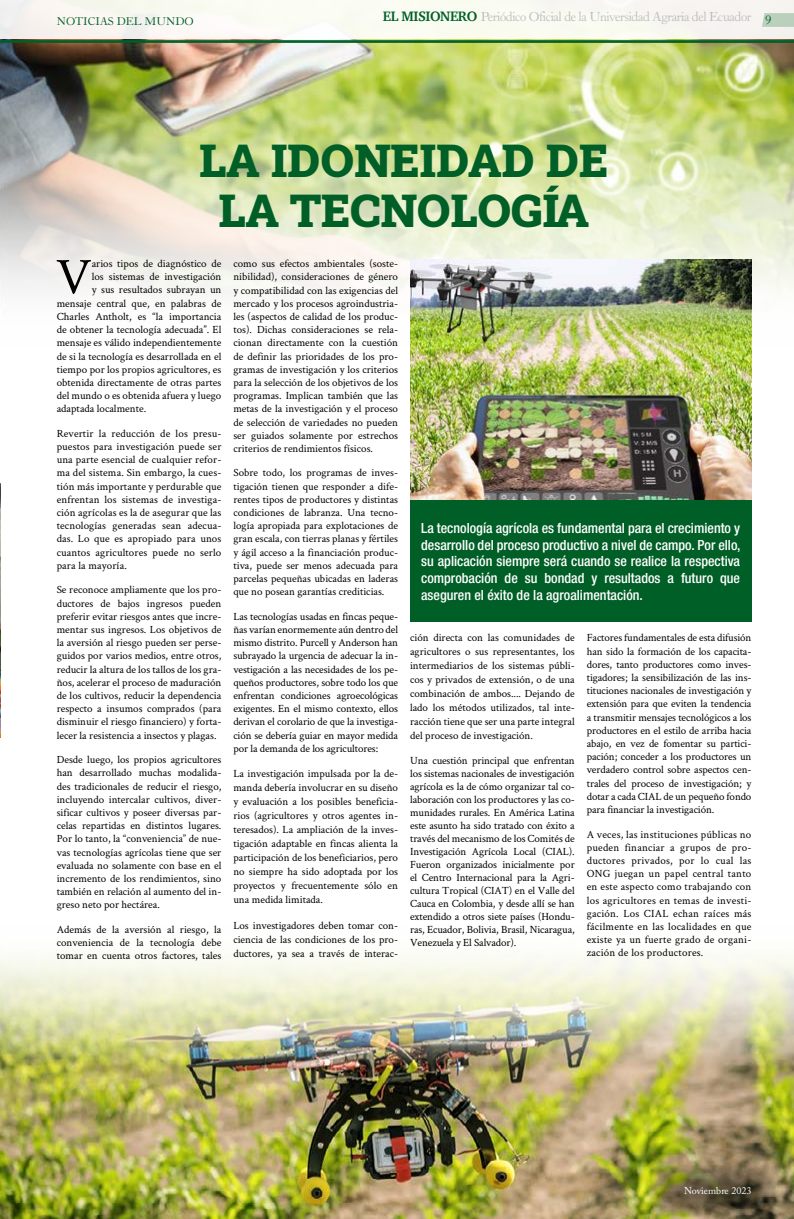
<style>
.page{position:relative;width:794px;height:1219px;background:#fff}
.page>*{position:absolute;margin:0;border:0;box-sizing:border-box;transform-origin:0 0}
.t1{font:51.8px "Crimson Text";color:#000}
.t2{font:900 46px/50px "Roboto Slab";color:#005f27;text-align:center}
.t3{font:500 condensed 14px/16.8px "Helvetica Neue LT Com";color:#fff;text-align:justify}
.t4{font:14px "Caslon Old Face BT";letter-spacing:-.03em;color:#bcbcbc}
.t5{font:12px "Caslon Old Face BT";color:#005f27}
.t6{font:11px/13.2px "Crimson Text";color:#000;text-align:justify}
.t7{font:10px "Adobe Caslon Pro";color:#fff}
.s1{font-family:"Charter";font-weight:700;color:#005f27}
.s2{font-family:"Adobe Caslon Pro";font-weight:700;color:#005f27}
</style>
<div class="page">
<img style="left:0;top:954px;width:794px;height:265px">
<img style="left:0;top:39px;width:794px;height:307px">
<div style="left:0;top:0;width:794px;height:39px;background:#f9faf1"></div>
<hr style="left:0;top:41px;width:794px;height:1px;background:#005f27">
<hr style="left:0;top:42px;width:794px;height:1px;background:#005f27">
<svg style="left:762px;top:13px;width:32px;height:14px"></svg>
<img style="left:410px;top:259px;width:341px;height:241px">
<div style="left:410px;top:500px;width:341px;height:122px;background:#005f27"></div>
<img style="left:0;top:483px;width:1px;height:254px">
<img style="left:649px;top:1165px;width:127px;height:51px">
<p class="t5" style="left:57px;top:14px;width:139px">NOTICIAS DEL MUNDO</p>
<p class="t4" style="left:383px;top:8px;width:391px"><span class="s1">EL MISIONERO</span> Periódico Oficial de la Universidad Agraria del Ecuador <span class="s2">9</span></p>
<h2 class="t2" style="left:200px;top:134px;width:410px">LA IDONEIDAD DE<br>LA TECNOLOGÍA</h2>
<h1 class="t1" style="left:56px;top:242px;width:37px">V</h1>
<p class="t6" style="left:92px;top:257px;width:131px">arios tipos de diagnóstico de</p>
<p class="t6" style="left:92px;top:270px;width:131px">los sistemas de investigación</p>
<p class="t6" style="left:92px;top:283px;width:131px">y sus resultados subrayan un</p>
<p class="t6" style="left:57px;top:296px;width:166px">mensaje central que, en palabras de</p>
<p class="t6" style="left:57px;top:309px;width:166px">Charles Antholt, es “la importancia</p>
<p class="t6" style="left:57px;top:323px;width:166px">de obtener la tecnología adecuada”. El</p>
<p class="t6" style="left:57px;top:336px;width:166px">mensaje es válido independientemente</p>
<p class="t6" style="left:57px;top:349px;width:166px">de si la tecnología es desarrollada en el</p>
<p class="t6" style="left:57px;top:362px;width:166px">tiempo por los propios agricultores, es</p>
<p class="t6" style="left:57px;top:375px;width:166px">obtenida directamente de otras partes</p>
<p class="t6" style="left:57px;top:389px;width:166px">del mundo o es obtenida afuera y luego</p>
<p class="t6" style="left:57px;top:402px;width:91px">adaptada localmente.</p>
<p class="t6" style="left:57px;top:426px;width:166px">Revertir la reducción de los presu&shy;puestos para investigación puede ser una parte esencial de cualquier refor&shy;ma del sistema. Sin embargo, la cues&shy;tión más importante y perdurable que enfrentan los sistemas de investiga&shy;ción agrícolas es la de asegurar que las tecnologías generadas sean adecua&shy;das. Lo que es apropiado para unos cuantos agricultores puede no serlo para la mayoría.</p>
<p class="t6" style="left:57px;top:583px;width:166px">Se reconoce ampliamente que los pro&shy;ductores de bajos ingresos pueden preferir evitar riesgos antes que incre&shy;mentar sus ingresos. Los objetivos de la aversión al riesgo pueden ser perse&shy;guidos por varios medios, entre otros, reducir la altura de los tallos de los gra&shy;ños, acelerar el proceso de maduración de los cultivos, reducir la dependencia respecto a insumos comprados (para disminuir el riesgo financiero) y forta&shy;lecer la resistencia a insectos y plagas.</p>
<p class="t6" style="left:57px;top:753px;width:166px">Desde luego, los propios agricultores han desarrollado muchas modalida&shy;des tradicionales de reducir el riesgo, incluyendo intercalar cultivos, diver&shy;sificar cultivos y poseer diversas par&shy;celas repartidas en distintos lugares.<br>Por lo tanto, la “conveniencia” de nue&shy;vas tecnologías agrícolas tiene que ser evaluada no solamente con base en el incremento de los rendimientos, sino también en relación al aumento del in&shy;greso neto por hectárea.</p>
<p class="t6" style="left:57px;top:922px;width:166px">Además de la aversión al riesgo, la conveniencia de la tecnología debe tomar en cuenta otros factores, tales</p>
<p class="t6" style="left:233px;top:257px;width:166px">como sus efectos ambientales (soste&shy;nibilidad), consideraciones de género y compatibilidad con las exigencias del mercado y los procesos agroindustria&shy;les (aspectos de calidad de los produc&shy;tos). Dichas consideraciones se rela&shy;cionan directamente con la cuestión de definir las prioridades de los pro&shy;gramas de investigación y los criterios para la selección de los objetivos de los programas. Implican también que las metas de la investigación y el proceso de selección de variedades no pueden ser guiados solamente por estrechos criterios de rendimientos físicos.</p>
<p class="t6" style="left:233px;top:466px;width:166px">Sobre todo, los programas de inves&shy;tigación tienen que responder a dife&shy;rentes tipos de productores y distintas condiciones de labranza. Una tecno&shy;logía apropiada para explotaciones de gran escala, con tierras planas y fértiles y ágil acceso a la financiación produc&shy;tiva, puede ser menos adecuada para parcelas pequeñas ubicadas en laderas que no posean garantías crediticias.</p>
<p class="t6" style="left:233px;top:609px;width:166px">Las tecnologías usadas en fincas peque&shy;ñas varían enormemente aún dentro del mismo distrito. Purcell y Anderson han subrayado la urgencia de adecuar la in&shy;vestigación a las necesidades de los pe&shy;queños productores, sobre todo los que enfrentan condiciones agroecológicas exigentes. En el mismo contexto, ellos derivan el corolario de que la investiga&shy;ción se debería guiar en mayor medida por la demanda de los agricultores:</p>
<p class="t6" style="left:233px;top:766px;width:166px;line-height:14px">La investigación impulsada por la de&shy;manda debería involucrar en su diseño y evaluación a los posibles beneficia&shy;rios (agricultores y otros agentes in&shy;teresados). La ampliación de la inves&shy;tigación adaptable en fincas alienta la participación de los beneficiarios, pero no siempre ha sido adoptada por los proyectos y frecuentemente sólo en una medida limitada.</p>
<p class="t6" style="left:233px;top:918px;width:166px;line-height:14px">Los investigadores deben tomar con&shy;ciencia de las condiciones de los pro&shy;ductores, ya sea a través de interac-</p>
<p class="t3" style="left:421px;top:519px;width:321px">La tecnología agrícola es fundamental para el crecimiento y desarrollo del proceso productivo a nivel de campo. Por ello, su aplicación siempre será cuando se realice la respectiva comprobación de su bondad y resultados a futuro que aseguren el éxito de la agroalimentación.</p>
<p class="t6" style="left:410px;top:630px;width:166px;line-height:14px">ción directa con las comunidades de agricultores o sus representantes, los intermediarios de los sistemas públi&shy;cos y privados de extensión, o de una combinación de ambos.... Dejando de lado los métodos utilizados, tal inte&shy;racción tiene que ser una parte integral del proceso de investigación.</p>
<p class="t6" style="left:410px;top:753px;width:166px">Una cuestión principal que enfrentan los sistemas nacionales de investigación agrícola es la de cómo organizar tal co&shy;laboración con los productores y las co&shy;munidades rurales. En América Latina este asunto ha sido tratado con éxito a través del mecanismo de los Comités de Investigación Agrícola Local (CIAL).<br>Fueron organizados inicialmente por el Centro Internacional para la Agri&shy;cultura Tropical (CIAT) en el Valle del Cauca en Colombia, y desde allí se han extendido a otros siete países (Hondu&shy;ras, Ecuador, Bolivia, Brasil, Nicaragua, Venezuela y El Salvador).</p>
<p class="t6" style="left:587px;top:631px;width:166px">Factores fundamentales de esta difusión han sido la formación de los capacita&shy;dores, tanto productores como inves&shy;tigadores; la sensibilización de las ins&shy;tituciones nacionales de investigación y extensión para que eviten la tendencia a transmitir mensajes tecnológicos a los productores en el estilo de arriba hacia abajo, en vez de fomentar su partici&shy;pación; conceder a los productores un verdadero control sobre aspectos cen&shy;trales del proceso de investigación; y dotar a cada CIAL de un pequeño fondo para financiar la investigación.</p>
<p class="t6" style="left:587px;top:827px;width:166px">A veces, las instituciones públicas no pueden financiar a grupos de pro&shy;ductores privados, por lo cual las ONG juegan un papel central tanto en este aspecto como trabajando con los agricultores en temas de investi&shy;gación. Los CIAL echan raíces más fácilmente en las localidades en que existe ya un fuerte grado de organi&shy;zación de los productores.</p>
<p class="t7" style="left:684px;top:1185px;width:69px">Noviembre 2023</p>
</div>
